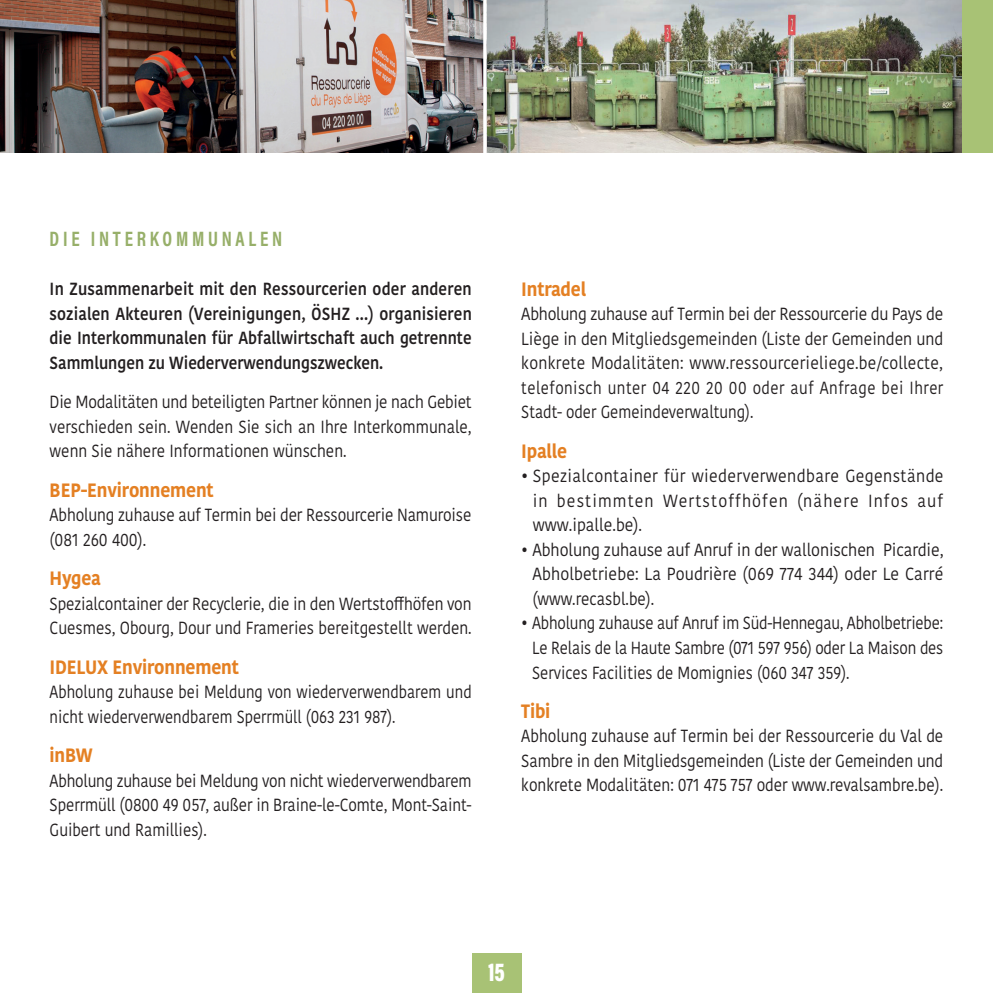
<style>
.page{position:relative;width:993px;height:993px;background:#fff}
.page>*{position:absolute;margin:0;border:0;box-sizing:border-box;transform-origin:0 0}
.Chapeau{font:900 26.25px "Acumin Pro Cond";color:#fff;scale:.86 1}
.Texte_continu{font:700 21px "Acumin Pro Cond";letter-spacing:.2em;color:#97af69;scale:.9 1}
.Texte_continu-2{font:700 19.25px "Kohinoor Bangla";letter-spacing:-.01em;color:#e48023;scale:.91 1}
.Texte_continu-3{font:17.5px/24.5px "Kohinoor Bangla";color:#231f20;text-align:justify;scale:.88 1}
.Texte_continu-4{font:17.5px/24.5px "Kohinoor Bangla";color:#231f20;text-align:justify;scale:.9 1}
.Texte_continu-5{font:600 17.5px/24.5px "Kohinoor Bangla";color:#231f20;text-align:justify;scale:.88 1}
.Texte_continu-6{font:17.5px/24.5px "Kohinoor Bangla";color:#231f20;text-align:justify;scale:.86 1}
.Texte_continu-7{font:17.5px/24.5px "Kohinoor Bangla";color:#231f20;text-align:justify;scale:.87 1}
.Texte_continu-8{font:17.5px/24.5px "Kohinoor Bangla";color:#231f20;text-align:justify;scale:.91 1}
.Texte_continu-9{font:17.5px/24.5px "Kohinoor Bangla";color:#231f20;scale:.85 1}
</style>
<div class="page">
<img style="left:0;top:0;width:962px;height:153px">
<hr style="left:483px;top:0;width:3px;height:181px;background:#fff">
<div style="left:962px;top:0;width:30px;height:153px;background:#a8c275"></div>
<div style="left:471px;top:952px;width:50px;height:40px;background:#a8c275"></div>
<p class="Texte_continu" style="left:50px;top:225px;width:260px">DIE INTERKOMMUNALEN</p>
<p class="Texte_continu-5" style="left:50px;top:276px;width:481px">In Zusammenarbeit mit den Ressourcerien oder anderen sozialen Akteuren (Vereinigungen, ÖSHZ ...) organisieren die Interkommunalen für Abfallwirtschaft auch getrennte Sammlungen zu Wiederverwendungszwecken.</p>
<p class="Texte_continu-3" style="left:50px;top:389px;width:481px">Die Modalitäten und beteiligten Partner können je nach Gebiet verschieden sein. Wenden Sie sich an Ihre Interkommunale, wenn Sie nähere Informationen wünschen.</p>
<p class="Texte_continu-2" style="left:50px;top:473px;width:182px">BEP-Environnement</p>
<p class="Texte_continu-3" style="left:50px;top:502px;width:480px">Abholung zuhause auf Termin bei der Ressourcerie Namuroise (081 260 400).</p>
<p class="Texte_continu-2" style="left:50px;top:561px;width:58px">Hygea</p>
<p class="Texte_continu-3" style="left:50px;top:591px;width:481px">Spezialcontainer der Recyclerie, die in den Wertstoffhöfen von<br>Cuesmes, Obourg, Dour und Frameries bereitgestellt werden.</p>
<p class="Texte_continu-2" style="left:50px;top:649px;width:209px">IDELUX Environnement</p>
<p class="Texte_continu-9" style="left:50px;top:679px;width:498px">Abholung zuhause bei Meldung von wiederverwendbarem und nicht wiederverwendbarem Sperrmüll (063 231 987).</p>
<p class="Texte_continu-2" style="left:50px;top:738px;width:49px">inBW</p>
<p class="Texte_continu-7" style="left:50px;top:767px;width:486px">Abholung zuhause bei Meldung von nicht wiederverwendbarem Sperrmüll (0800 49 057, außer in Braine-le-Comte, Mont-Saint-Guibert und Ramillies).</p>
<p class="Texte_continu-2" style="left:521px;top:272px;width:73px">Intradel</p>
<p class="Texte_continu-4" style="left:521px;top:301px;width:470px">Abholung zuhause auf Termin bei der Ressourcerie du Pays de Liège in den Mitgliedsgemeinden (Liste der Gemeinden und konkrete Modalitäten: www.ressourcerieliege.be/collecte, telefonisch unter 04 220 20 00 oder auf Anfrage bei Ihrer Stadt- oder Gemeindeverwaltung).</p>
<p class="Texte_continu-2" style="left:521px;top:434px;width:52px">Ipalle</p>
<p class="Texte_continu-8" style="left:532px;top:463px;width:452px;text-indent:-12px">• Spezialcontainer für wiederverwendbare Gegenstände in bestimmten Wertstoffhöfen (nähere Infos auf www.ipalle.be).</p>
<p class="Texte_continu-3" style="left:532px;top:537px;width:468px;text-indent:-11px">• Abholung zuhause auf Anruf in der wallonischen Picardie, Abholbetriebe: La Poudrière (069 774 344) oder Le Carré (www.recasbl.be).</p>
<p class="Texte_continu-6" style="left:532px;top:610px;width:479px;text-indent:-11px">• Abholung zuhause auf Anruf im Süd-Hennegau, Abholbetriebe:<br>Le Relais de la Haute Sambre (071 597 956) oder La Maison des Services Facilities de Momignies (060 347 359).</p>
<p class="Texte_continu-2" style="left:521px;top:694px;width:33px">Tibi</p>
<p class="Texte_continu-3" style="left:521px;top:723px;width:481px">Abholung zuhause auf Termin bei der Ressourcerie du Val de Sambre in den Mitgliedsgemeinden (Liste der Gemeinden und konkrete Modalitäten: 071 475 757 oder www.revalsambre.be).</p>
<p class="Chapeau" style="left:488px;top:954px;width:21px">15</p>
</div>
